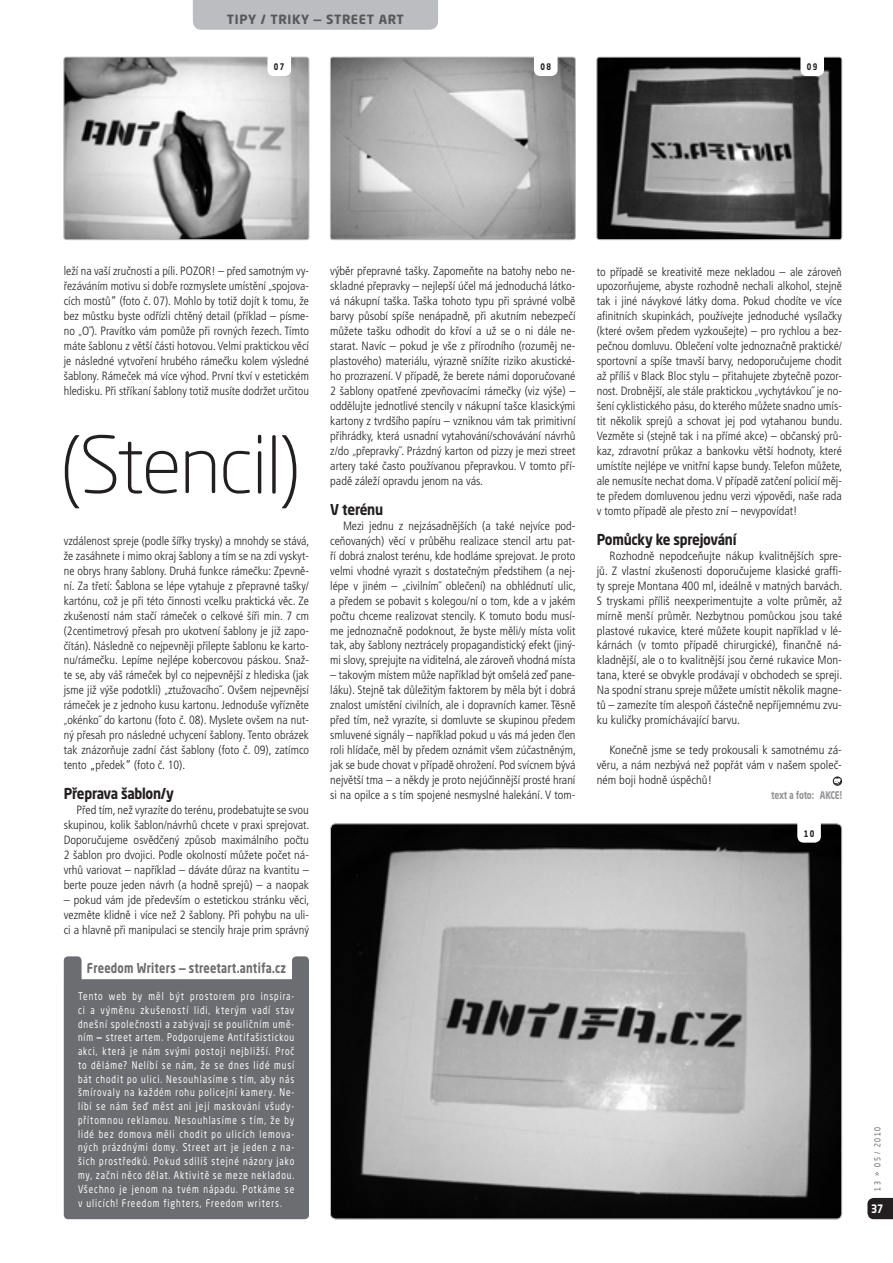
<style>
.page{position:relative;width:893px;height:1263px;background:#fff}
.page>*{position:absolute;margin:0;border:0;box-sizing:border-box;transform-origin:0 0}
.t1{font:300 78px "Neo Sans Pro";letter-spacing:-.02em;color:#231f20}
.t2{font:700 14.85px "Neo Sans Pro";letter-spacing:-.02em;color:#231f20;scale:.89 1}
.t3{font:700 13.5px "Neo Sans Pro";letter-spacing:.02em;color:#6c6d70;scale:.8 1}
.t4{font:700 12.6px "Neo Sans Pro";letter-spacing:.05em;color:#57585a}
.t5{font:300 condensed 12px/15px "Frutiger CE";color:#231f20;text-align:justify}
.t6{font:700 11.55px "Neo Sans Pro";color:#fff;scale:.83 1}
.t7{font:10.5px/13.8px "Neo Sans Pro";letter-spacing:.11em;color:#fff;text-align:justify;scale:.8 1}
.t8{font:700 10.5px "Neo Sans Pro";letter-spacing:-.035em;color:#939598;scale:.8 1}
.t9{font:700 9px "Neo Sans Pro";letter-spacing:.2em;color:#231f20;scale:.8 1}
.t10{font:8.1px "Neo Sans Pro";letter-spacing:.25em;color:#57585a;scale:.8 1}
.s1{font-family:"Neo Sans Pro";font-stretch:normal}
.s2{font-weight:700}
</style>
<div class="page">
<div style="left:193px;top:0;width:245px;height:30px;background:#bcbdc0"></div>
<svg style="left:867px;top:1198px;width:26px;height:21px"></svg>
<div style="left:64px;top:956px;width:18px;height:30px;background:#6c6d70;border-radius:4px"></div>
<div style="left:64px;top:979px;width:245px;height:240px;background:#6c6d70;border-radius:4px"></div>
<div style="left:292px;top:956px;width:17px;height:30px;background:#6c6d70;border-radius:4px"></div>
<img style="left:330px;top:824px;width:512px;height:395px">
<div style="left:833px;top:777px;width:9px;height:9px;border:1px solid #231f20;border-radius:50%"></div>
<svg style="left:833px;top:777px;width:8px;height:8px"></svg>
<div style="left:797px;top:815px;width:24px;height:28px;background:#fff;border-radius:6px"></div>
<img style="left:64px;top:57px;width:245px;height:183px">
<div style="left:64px;top:57px;width:245px;height:183px;border:1px solid #bcbdc0;border-radius:3px"></div>
<div style="left:267px;top:48px;width:24px;height:28px;background:#fff;border-radius:6px"></div>
<img style="left:330px;top:57px;width:245px;height:183px">
<div style="left:330px;top:57px;width:245px;height:183px;border:1px solid #bcbdc0;border-radius:3px"></div>
<div style="left:534px;top:48px;width:24px;height:28px;background:#fff;border-radius:6px"></div>
<img style="left:597px;top:57px;width:245px;height:183px">
<div style="left:597px;top:57px;width:245px;height:183px;border:1px solid #bcbdc0;border-radius:3px"></div>
<div style="left:800px;top:48px;width:24px;height:28px;background:#fff;border-radius:6px"></div>
<p class="t4" style="left:227px;top:11px;width:109px">Tipy / Triky — Str</p>
<p class="t4" style="left:351px;top:11px;width:38px">eet art</p>
<p class="t9" style="left:274px;top:61px;width:15px">07</p>
<p class="t9" style="left:540px;top:61px;width:15px">08</p>
<p class="t9" style="left:807px;top:61px;width:15px">09</p>
<p class="t5" style="left:64px;top:264px;width:247px">leží na vaší zručnosti a píli. POZOR! – před samotným vy&shy;řezáváním motivu si dobře rozmyslete umístění <span class="s1">„</span>spojova&shy;cích mostů“ (foto č. 07). Mohlo by totiž dojít k tomu, že bez můstku byste odřízli chtěný detail (příklad – písme&shy;no <span class="s1">„</span>O˝). Pravítko vám pomůže při rovných řezech. Tímto máte šablonu z větší části hotovou. Velmi praktickou věcí je následné vytvoření hrubého rámečku kolem výsledné šablony. Rámeček má více výhod. První tkví v estetickém hledisku. Při stříkaní šablony totiž musíte dodržet určitou</p>
<h1 class="t1" style="left:60px;top:418px;width:242px">(Stencil)</h1>
<p class="t5" style="left:64px;top:533px;width:247px">vzdálenost spreje (podle šířky trysky) a mnohdy se stává, že zasáhnete i mimo okraj šablony a tím se na zdi vyskyt&shy;ne obrys hrany šablony. Druhá funkce rámečku: Zpevně&shy;ní. Za třetí: Šablona se lépe vytahuje z přepravné tašky/ kartónu, což je při této činnosti vcelku praktická věc. Ze zkušeností nám stačí rámeček o celkové šíři min. 7 cm (2centimetrový přesah pro ukotvení šablony je již zapo&shy;čítán). Následně co nejpevněji přilepte šablonu ke karto&shy;nu/rámečku. Lepíme nejlépe kobercovou páskou. Snaž&shy;te se, aby váš rámeček byl co nejpevnější z hlediska (jak jsme již výše podotkli) <span class="s1">„</span>ztužovacího˝. Ovšem nejpevnějsí rámeček je z jednoho kusu kartonu. Jednoduše vyřízněte <span class="s1">„</span>okénko˝ do kartonu (foto č. 08). Myslete ovšem na nut&shy;ný přesah pro následné uchycení šablony. Tento obrázek tak znázorňuje zadní část šablony (foto č. 09), zatímco tento „předek“ (foto č. 10).</p>
<p class="t2" style="left:64px;top:784px;width:125px">Přeprava šablon/y</p>
<p class="t5" style="left:64px;top:802px;width:247px;text-indent:13px">Před tím, než vyrazíte do terénu, prodebatujte se svou skupinou, kolik šablon/návrhů chcete v praxi sprejovat.<br>Doporučujeme osvědčený způsob maximálního počtu 2 šablon pro dvojici. Podle okolností můžete počet ná&shy;vrhů variovat – například – dáváte důraz na kvantitu – berte pouze jeden návrh (a hodně sprejů) – a naopak</p>
<p class="t5" style="left:64px;top:892px;width:247px">– pokud vám jde především o estetickou stránku věci, vezměte klidně i více než 2 šablony. Při pohybu na uli&shy;ci a hlavně při manipulaci se stencily hraje prim správný</p>
<p class="t3" style="left:87px;top:959px;width:251px">Freedom Writers — streetart.antifa.cz</p>
<p class="t7" style="left:78px;top:989px;width:272px">Tento web by měl být prostorem pro inspira&shy;ci a výměnu zkušeností lidi, kterým vadí stav dnešní společnosti a zabývají se pouličním umě&shy;ním <span class="s2">—</span> street artem. Podporujeme Antifašistickou akci, která je nám svými postoji nejbližší. Proč to děláme? Nelíbí se nám, že se dnes lidé musí bát chodit po ulici. Nesouhlasíme s tím, aby nás šmírovaly na každém rohu policejní kamery. Ne&shy;líbí se nám šeď měst ani její maskování všudy&shy;přítomnou reklamou. Nesouhlasíme s tím, že by lidé bez domova měli chodit po ulicích lemova&shy;ných prázdnými domy. Street art je jeden z na&shy;šich prostředků. Pokud sdílíš stejné názory jako my, začni něco dělat. Aktivitě se meze nekladou.<br>Všechno je jenom na tvém nápadu. Potkáme se v ulicích! Freedom fighters, Freedom writers.</p>
<p class="t5" style="left:330px;top:264px;width:247px">výběr přepravné tašky. Zapomeňte na batohy nebo ne&shy;skladné přepravky – nejlepší účel má jednoduchá látko&shy;vá nákupní taška. Taška tohoto typu při správné volbě barvy působí spíše nenápadně, při akutním nebezpečí můžete tašku odhodit do křoví a už se o ni dále ne&shy;starat. Navíc – pokud je vše z přírodního (rozuměj ne&shy;plastového) materiálu, výrazně snížíte riziko akustické&shy;ho prozrazení. V případě, že berete námi doporučované 2 šablony opatřené zpevňovacími rámečky (viz výše) – oddělujte jednotlivé stencily v nákupní tašce klasickými kartony z tvrdšího papíru – vzniknou vám tak primitivní přihrádky, která usnadní vytahování/schovávání návrhů z/do <span class="s1">„</span>přepravky˝. Prázdný karton od pizzy je mezi street artery také často používanou přepravkou. V tomto pří&shy;padě záleží opravdu jenom na vás.</p>
<p class="t2" style="left:330px;top:500px;width:61px">V terénu</p>
<p class="t5" style="left:330px;top:518px;width:247px;text-indent:13px">Mezi jednu z nejzásadnějších (a také nejvíce pod&shy;ceňovaných) věcí v průběhu realizace stencil artu pat&shy;ří dobrá znalost terénu, kde hodláme sprejovat. Je proto velmi vhodné vyrazit s dostatečným předstihem (a nej&shy;lépe v jiném – <span class="s1">„</span>civilním˝ oblečení) na obhlédnutí ulic, a předem se pobavit s kolegou/ní o tom, kde a v jakém počtu chceme realizovat stencily. K tomuto bodu musí&shy;me jednoznačně podoknout, že byste měli/y místa volit tak, aby šablony neztrácely propagandistický efekt (jiný&shy;mi slovy, sprejujte na viditelná, ale zároveň vhodná místa</p>
<p class="t5" style="left:330px;top:668px;width:247px">– takovým místem může například být omšelá zeď pane&shy;láku). Stejně tak důležitým faktorem by měla být i dobrá znalost umístění civilních, ale i dopravních kamer. Těsně před tím, než vyrazíte, si domluvte se skupinou předem smluvené signály – například pokud u vás má jeden člen roli hlídače, měl by předem oznámit všem zúčastněným, jak se bude chovat v případě ohrožení. Pod svícnem bývá největší tma – a někdy je proto nejúčinnější prosté hraní si na opilce a s tím spojené nesmyslné halekání. V tom-</p>
<p class="t5" style="left:597px;top:264px;width:247px">to případě se kreativitě meze nekladou – ale zároveň upozorňujeme, abyste rozhodně nechali alkohol, stejně tak i jiné návykové látky doma. Pokud chodíte ve více afinitních skupinkách, používejte jednoduché vysílačky (které ovšem předem vyzkoušejte) – pro rychlou a bez&shy;pečnou domluvu. Oblečení volte jednoznačně praktické/ sportovní a spíše tmavší barvy, nedoporučujeme chodit až příliš v Black Bloc stylu – přitahujete zbytečně pozor&shy;nost. Drobnější, ale stále praktickou <span class="s1">„</span>vychytávkou˝ je no&shy;šení cyklistického pásu, do kterého můžete snadno umís&shy;tit několik sprejů a schovat jej pod vytahanou bundu.<br>Vezměte si (stejně tak i na přímé akce) – občanský prů&shy;kaz, zdravotní průkaz a bankovku větší hodnoty, které umístíte nejlépe ve vnitřní kapse bundy. Telefon můžete, ale nemusíte nechat doma. V případě zatčení policií měj&shy;te předem domluvenou jednu verzi výpovědi, naše rada v tomto případě ale přesto zní – nevypovídat!</p>
<p class="t2" style="left:597px;top:530px;width:159px">Pomůcky ke sprejování</p>
<p class="t5" style="left:597px;top:548px;width:247px;text-indent:13px">Rozhodně nepodceňujte nákup kvalitnějších spre&shy;jů. Z vlastní zkušenosti doporučujeme klasické graffi&shy;ty spreje Montana 400 ml, ideálně v matných barvách.<br>S tryskami příliš neexperimentujte a volte průměr, až mírně menší průměr. Nezbytnou pomůckou jsou také plastové rukavice, které můžete koupit například v lé&shy;kárnách (v tomto případě chirurgické), finančně ná&shy;kladnější, ale o to kvalitnější jsou černé rukavice Mon&shy;tana, které se obvykle prodávají v obchodech se spreji.<br>Na spodní stranu spreje můžete umístit několik magne&shy;tů – zamezíte tím alespoň částečně nepříjemnému zvu&shy;ku kuličky promíchávající barvu.</p>
<p class="t5" style="left:597px;top:743px;width:247px;text-indent:13px">Konečně jsme se tedy prokousali k samotnému zá&shy;věru, a nám nezbývá než popřát vám v našem společ&shy;ném boji hodně úspěchů!</p>
<p class="t8" style="left:771px;top:788px;width:90px">text a foto: Akce!</p>
<p class="t9" style="left:804px;top:828px;width:15px">10</p>
<p class="t10" style="left:872px;top:1191px;width:81px;rotate:-90deg">13 » 05 / 2010</p>
<p class="t6" style="left:871px;top:1201px;width:16px">37</p>
</div>
